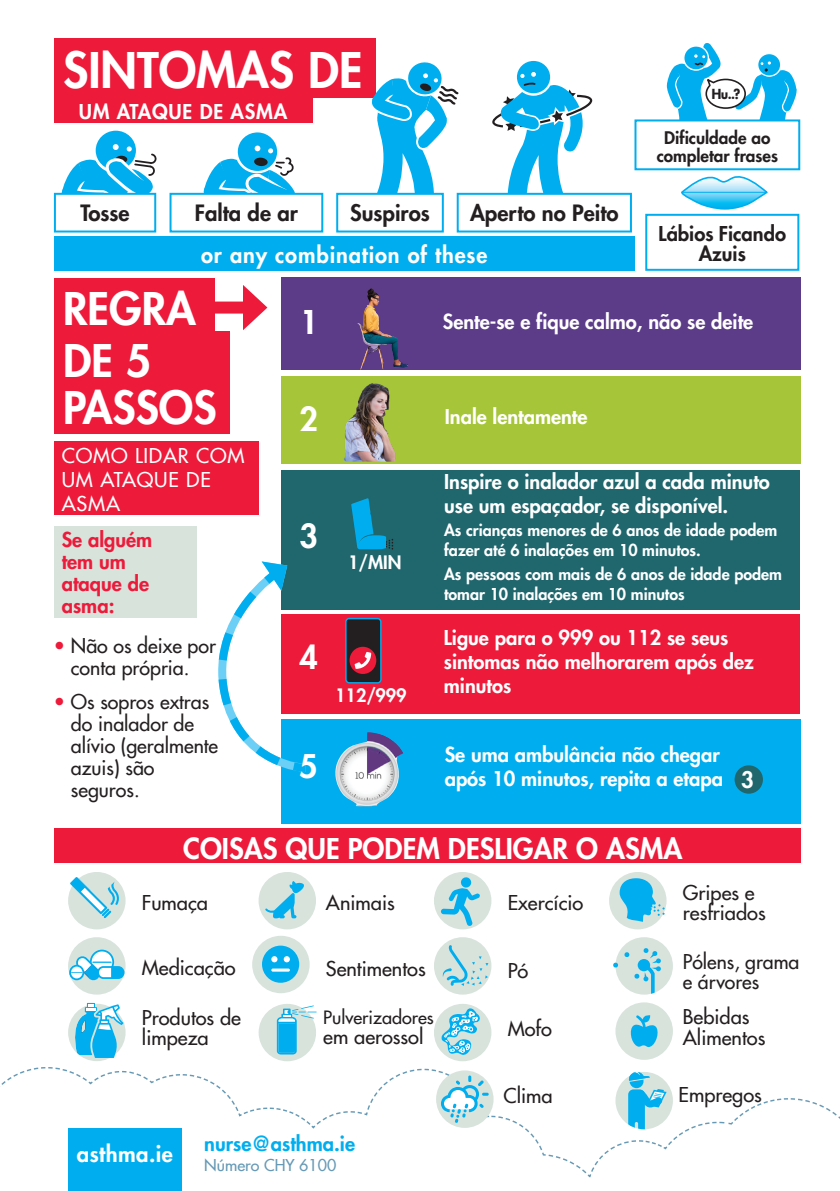
<style>
.page{position:relative;width:840px;height:1191px;background:#fff}
.page>*{position:absolute;margin:0;border:0;box-sizing:border-box;transform-origin:0 0}
.t1{font:800 48px "Futura";color:#fff}
.t2{font:800 44px "Futura";color:#fff}
.t3{font:800 32px "Futura";color:#fff}
.t4{font:800 28px "Futura";color:#fff}
.t5{font:800 22px "Futura";color:#231f20}
.t6{font:800 22px "Futura Std";letter-spacing:.04em;color:#fff}
.t7{font:800 22px "Futura";letter-spacing:.02em;color:#fff}
.t8{font:500 20px/22px "Futura";color:#231f20}
.t9{font:800 20px/24px "Futura";color:#fff}
.t10{font:800 20px/22px "Futura Std";color:#ed1a3a}
.t11{font:500 20px/24px "Futura";letter-spacing:.04em;color:#fff}
.t12{font:800 20px/20px "Futura";color:#231f20;text-align:center}
.t13{font:800 20px "Futura";color:#00aeef}
.t14{font:800 20px "Futura";letter-spacing:.04em;color:#fff}
.t15{font:500 18px "Futura";color:#231f20}
.t16{font:800 18px "Futura Std";color:#fff}
.t17{font:800 17px/18px "Futura";color:#231f20;text-align:center}
.t18{font:800 16px/20px "Futura";color:#fff}
.t19{font:500 16px "Futura";color:#6699b5}
.t20{font:800 14.6px "Futura BQ";color:#231f20}
.s1{color:#ed1a3a}
</style>
<div class="page">
<svg style="left:1px;top:1067px;width:838px;height:124px"></svg>
<div style="left:68px;top:1128px;width:113px;height:63px;background:#00aeef"></div>
<div style="left:281px;top:278px;width:518px;height:92px;background:#5c3c89"></div>
<div style="left:281px;top:376px;width:518px;height:87px;background:#a6c539"></div>
<div style="left:281px;top:470px;width:517px;height:139px;background:#1f666d"></div>
<div style="left:281px;top:614px;width:517px;height:100px;background:#ed1a3a"></div>
<div style="left:281px;top:719px;width:518px;height:104px;background:#00aeef"></div>
<div style="left:615px;top:937px;width:57px;height:57px;background:#d8e3dc;border-radius:50%"></div>
<svg style="left:613px;top:962px;width:5px;height:5px"></svg>
<svg style="left:624px;top:948px;width:36px;height:45px"></svg>
<div style="left:68px;top:872px;width:57px;height:57px;background:#d8e3dc;border-radius:50%"></div>
<svg style="left:70px;top:877px;width:49px;height:41px"></svg>
<div style="left:615px;top:1002px;width:57px;height:57px;background:#d8e3dc;border-radius:50%"></div>
<svg style="left:630px;top:1015px;width:28px;height:32px"></svg>
<div style="left:252px;top:935px;width:57px;height:58px;background:#d8e3dc;border-radius:50%"></div>
<div style="left:262px;top:945px;width:37px;height:37px;background:#00aeef;border-radius:50%"></div>
<svg style="left:271px;top:956px;width:19px;height:15px"></svg>
<div style="left:608px;top:872px;width:58px;height:57px;background:#d8e3dc;border-radius:50%"></div>
<svg style="left:619px;top:877px;width:45px;height:45px"></svg>
<div style="left:258px;top:872px;width:58px;height:57px;background:#d8e3dc;border-radius:50%"></div>
<svg style="left:265px;top:881px;width:39px;height:37px"></svg>
<div style="left:433px;top:872px;width:58px;height:57px;background:#d8e3dc;border-radius:50%"></div>
<svg style="left:440px;top:876px;width:40px;height:50px"></svg>
<div style="left:68px;top:937px;width:57px;height:57px;background:#d8e3dc;border-radius:50%"></div>
<svg style="left:91px;top:950px;width:22px;height:23px"></svg>
<div style="left:90px;top:949px;width:24px;height:25px;border:2px solid #00aeef;border-radius:50%"></div>
<hr style="left:92px;top:961px;width:20px;height:2px;background:#00aeef">
<div style="left:98px;top:967px;width:25px;height:11px;background:#fff;border-radius:5px"></div>
<div style="left:97px;top:966px;width:27px;height:13px;border:2px solid #00aeef;border-radius:5px"></div>
<svg style="left:111px;top:967px;width:12px;height:11px"></svg>
<div style="left:69px;top:964px;width:15px;height:16px;border:2px solid #00aeef;border-radius:50%"></div>
<svg style="left:71px;top:954px;width:31px;height:27px"></svg>
<div style="left:433px;top:1003px;width:58px;height:58px;background:#d8e3dc;border-radius:50%"></div>
<svg style="left:441px;top:1008px;width:39px;height:47px"></svg>
<div style="left:68px;top:1003px;width:57px;height:58px;background:#d8e3dc;border-radius:50%"></div>
<div style="left:87px;top:1002px;width:8px;height:6px;background:#00aeef"></div>
<svg style="left:74px;top:1004px;width:49px;height:54px"></svg>
<div style="left:258px;top:1003px;width:58px;height:58px;background:#d8e3dc;border-radius:50%"></div>
<svg style="left:277px;top:1005px;width:39px;height:49px"></svg>
<svg style="left:187px;top:1068px;width:530px;height:106px"></svg>
<div style="left:54px;top:828px;width:745px;height:34px;background:#ed1a3a"></div>
<svg style="left:218px;top:561px;width:95px;height:211px"></svg>
<div style="left:433px;top:937px;width:58px;height:57px;background:#d8e3dc;border-radius:50%"></div>
<svg style="left:442px;top:945px;width:46px;height:41px"></svg>
<div style="left:734px;top:765px;width:28px;height:28px;background:#1f666d;border-radius:50%"></div>
<div style="left:54px;top:38px;width:321px;height:60px;background:#ed1a3a"></div>
<div style="left:54px;top:98px;width:258px;height:25px;background:#ed1a3a"></div>
<div style="left:54px;top:237px;width:580px;height:34px;background:#00aeef"></div>
<div style="left:54px;top:526px;width:142px;height:92px;background:#d8e3dc"></div>
<div style="left:516px;top:61px;width:34px;height:32px;background:#00aeef;border-radius:50%"></div>
<svg style="left:492px;top:72px;width:100px;height:121px"></svg>
<div style="left:96px;top:131px;width:40px;height:39px;background:#00aeef;border-radius:50%"></div>
<svg style="left:62px;top:144px;width:94px;height:49px"></svg>
<svg style="left:666px;top:43px;width:130px;height:76px"></svg>
<svg style="left:681px;top:176px;width:86px;height:34px"></svg>
<hr style="left:681px;top:192px;width:85px;height:1px;background:#00aeef">
<div style="left:237px;top:132px;width:40px;height:39px;background:#00aeef;border-radius:50%"></div>
<svg style="left:204px;top:145px;width:91px;height:48px"></svg>
<svg style="left:371px;top:62px;width:87px;height:140px"></svg>
<div style="left:54px;top:193px;width:102px;height:39px;border:2px solid #00aeef"></div>
<div style="left:169px;top:193px;width:154px;height:39px;border:2px solid #00aeef"></div>
<div style="left:337px;top:194px;width:105px;height:37px;background:#fff"></div>
<div style="left:336px;top:193px;width:107px;height:39px;border:2px solid #00aeef"></div>
<div style="left:456px;top:193px;width:175px;height:39px;border:2px solid #00aeef"></div>
<div style="left:54px;top:331px;width:175px;height:102px;background:#ed1a3a"></div>
<div style="left:159px;top:301px;width:93px;height:12px;background:#ed1a3a"></div>
<svg style="left:243px;top:285px;width:24px;height:45px"></svg>
<div style="left:54px;top:278px;width:160px;height:56px;background:#ed1a3a"></div>
<div style="left:54px;top:442px;width:204px;height:73px;background:#ed1a3a"></div>
<div style="left:345px;top:618px;width:36px;height:65px;background:#231f20;border-radius:3px"></div>
<div style="left:345px;top:618px;width:36px;height:65px;border:1px solid #00aeef;border-radius:3px"></div>
<div style="left:349px;top:647px;width:27px;height:27px;background:#ed1a3a;border-radius:50%"></div>
<svg style="left:354px;top:652px;width:17px;height:17px"></svg>
<svg style="left:351px;top:498px;width:42px;height:51px"></svg>
<img style="left:357px;top:288px;width:51px;height:81px">
<img style="left:343px;top:383px;width:52px;height:78px">
<img style="left:335px;top:732px;width:68px;height:74px">
<div style="left:634px;top:119px;width:165px;height:51px;border:2px solid #00aeef"></div>
<div style="left:645px;top:214px;width:153px;height:57px;border:2px solid #00aeef"></div>
<p class="t1" style="left:63px;top:40px;width:301px">SINTOMAS DE</p>
<p class="t14" style="left:79px;top:99px;width:210px">UM ATAQUE DE ASMA</p>
<p class="t5" style="left:81px;top:199px;width:50px">Tosse</p>
<p class="t5" style="left:195px;top:199px;width:105px">Falta de ar</p>
<p class="t5" style="left:350px;top:199px;width:81px">Suspiros</p>
<p class="t5" style="left:470px;top:199px;width:150px">Aperto no Peito</p>
<p class="t6" style="left:201px;top:241px;width:287px">or any combination of these</p>
<p class="t20" style="left:711px;top:85px;width:30px">Hu..?</p>
<p class="t17" style="left:656px;top:129px;width:123px">Dificuldade ao completar frases</p>
<p class="t12" style="left:658px;top:223px;width:129px">Lábios Ficando<br>Azuis</p>
<p class="t2" style="left:63px;top:281px;width:134px">REGRA</p>
<p class="t2" style="left:63px;top:333px;width:90px">DE 5</p>
<p class="t2" style="left:63px;top:380px;width:155px">PASSOS</p>
<p class="t11" style="left:62px;top:444px;width:184px">COMO LIDAR COM<br>UM ATAQUE DE<br>ASMA</p>
<p class="t10" style="left:62px;top:529px;width:92px">Se alguém tem um ataque de asma:</p>
<p class="t8" style="left:54px;top:635px;width:163px;text-align:center"><span class="s1">•</span> Não os deixe por conta própria.</p>
<p class="t8" style="left:71px;top:690px;width:149px;text-indent:-17px"><span class="s1">•</span> Os sopros extras do inalador de alívio (geralmente azuis) são seguros.</p>
<p class="t3" style="left:299px;top:302px;width:20px">1</p>
<p class="t3" style="left:299px;top:398px;width:20px">2</p>
<p class="t3" style="left:299px;top:516px;width:20px">3</p>
<p class="t16" style="left:348px;top:551px;width:55px">1/MIN</p>
<p class="t3" style="left:299px;top:637px;width:20px">4</p>
<p class="t3" style="left:299px;top:746px;width:20px">5</p>
<p class="t16" style="left:335px;top:684px;width:73px">112/999</p>
<p class="t9" style="left:442px;top:310px;width:311px">Sente-se e fique calmo, não se deite</p>
<p class="t9" style="left:444px;top:405px;width:144px">Inale lentamente</p>
<p class="t9" style="left:444px;top:470px;width:327px">Inspire o inalador azul a cada minuto use um espaçador, se disponível.</p>
<p class="t18" style="left:444px;top:520px;width:334px">As crianças menores de 6 anos de idade podem fazer até 6 inalações em 10 minutos.</p>
<p class="t18" style="left:444px;top:563px;width:339px">As pessoas com mais de 6 anos de idade podem tomar 10 inalações em 10 minutos</p>
<p class="t9" style="left:443px;top:626px;width:311px">Ligue para o 999 ou 112 se seus sintomas não melhorarem após dez minutos</p>
<p class="t9" style="left:444px;top:742px;width:279px">Se uma ambulância não chegar após 10 minutos, repita a etapa</p>
<p class="t7" style="left:740px;top:766px;width:14px">3</p>
<p class="t4" style="left:183px;top:830px;width:500px">COISAS QUE PODEM DESLIGAR O ASMA</p>
<p class="t8" style="left:142px;top:891px;width:68px">Fumaça</p>
<p class="t8" style="left:142px;top:956px;width:95px">Medicação</p>
<p class="t8" style="left:326px;top:891px;width:70px">Animais</p>
<p class="t8" style="left:507px;top:891px;width:77px">Exercício</p>
<p class="t8" style="left:326px;top:958px;width:101px">Sentimentos</p>
<p class="t8" style="left:507px;top:959px;width:22px">Pó</p>
<p class="t8" style="left:142px;top:1008px;width:101px;line-height:20px">Produtos de limpeza</p>
<p class="t15" style="left:323px;top:1006px;width:112px">Pulverizadores</p>
<p class="t8" style="left:323px;top:1025px;width:102px">em aerossol</p>
<p class="t8" style="left:507px;top:1017px;width:46px">Mofo</p>
<p class="t8" style="left:682px;top:882px;width:84px;line-height:20px">Gripes e resfriados</p>
<p class="t8" style="left:682px;top:952px;width:118px;line-height:20px">Pólens, grama e árvores</p>
<p class="t8" style="left:682px;top:1007px;width:84px;line-height:20px">Bebidas<br>Alimentos</p>
<p class="t7" style="left:77px;top:1140px;width:97px">asthma.ie</p>
<p class="t13" style="left:204px;top:1131px;width:152px">nurse@asthma.ie</p>
<p class="t19" style="left:204px;top:1155px;width:133px">Número CHY 6100</p>
<p class="t8" style="left:503px;top:1084px;width:51px">Clima</p>
<p class="t8" style="left:678px;top:1083px;width:85px">Empregos</p>
</div>
